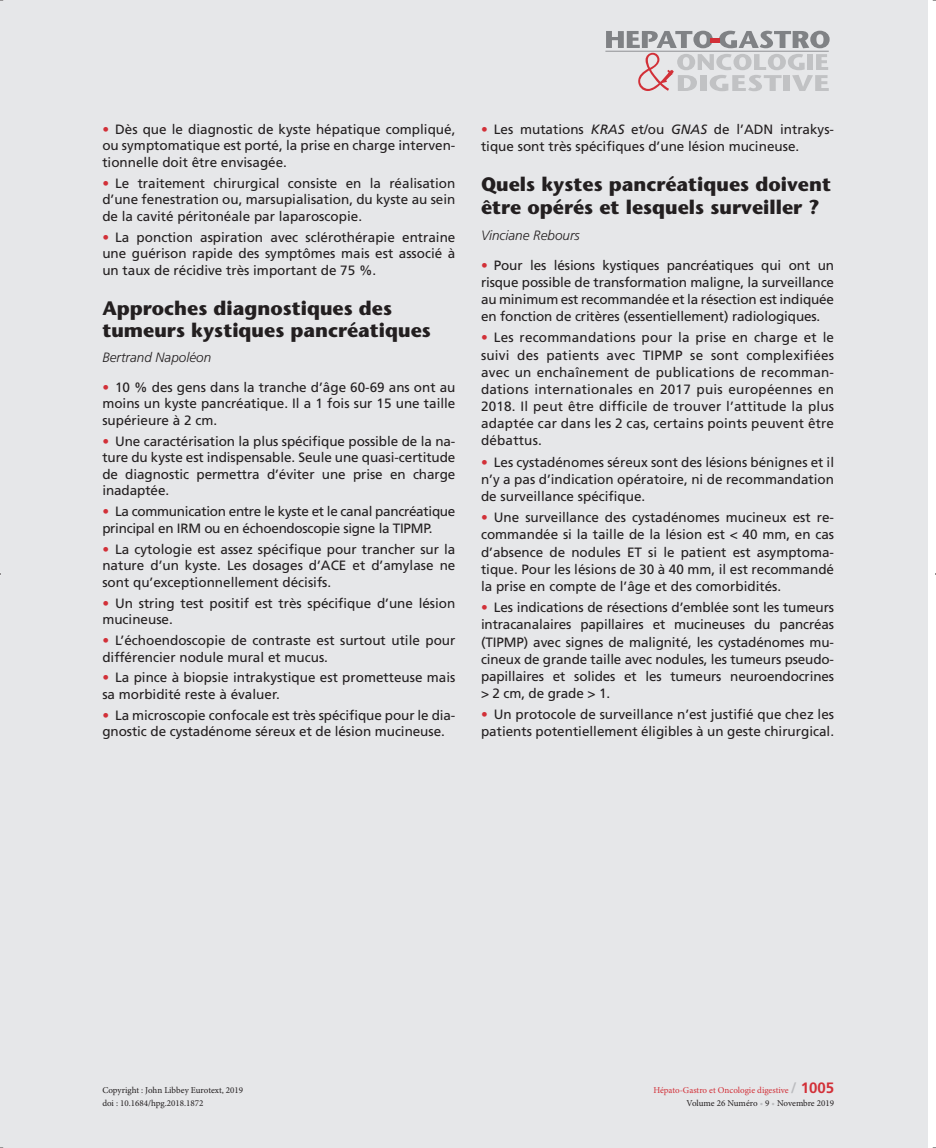
<style>
.page{position:relative;width:936px;height:1148px;background:#fff}
.page>*{position:absolute;margin:0;border:0;box-sizing:border-box;transform-origin:0 0}
.t1{font:700 19.5px/22.6px "Stone Sans";color:#231f20}
.t2{font:13.5px/17.1px "Frutiger";color:#231f20;text-align:justify}
.t3{font:13.5px/16.6px "Frutiger";letter-spacing:-.02em;color:#231f20}
.t4{font:italic 300 13.5px "Frutiger";color:#231f20}
.t5{font:9px "Minion Pro";color:#231f20}
.t6{font:9px "Minion Pro";color:#d23038}
.s1{color:#d23038}
.s2{font-style:italic}
.s3{font-family:"Frutiger";font-weight:700;font-size:15px;color:#bcbdc0}
.s4{font-family:"Frutiger";font-weight:700;font-size:15px}
.s5{color:#bcbdc0}
</style>
<div class="page">
<div style="left:0;top:0;width:927px;height:1148px;background:#e6e7e9"></div>
<hr style="left:605px;top:51px;width:223px;height:1px;background:#8f9194">
<svg style="left:606px;top:31px;width:223px;height:60px"></svg>
<div style="left:711px;top:38px;width:9px;height:5px;background:#d23038"></div>
<p class="t2" style="left:102px;top:122px;width:354px;line-height:16.6px"><span class="s1">•</span> Dès que le diagnostic de kyste hépatique compliqué, ou symptomatique est porté, la prise en charge interven&shy;tionnelle doit être envisagée.</p>
<p class="t2" style="left:102px;top:176px;width:354px;line-height:16.6px"><span class="s1">•</span> Le traitement chirurgical consiste en la réalisation d’une fenestration ou, marsupialisation, du kyste au sein de la cavité péritonéale par laparoscopie.</p>
<p class="t2" style="left:102px;top:230px;width:354px;line-height:16.6px"><span class="s1">•</span> La ponction aspiration avec sclérothérapie entraine une guérison rapide des symptômes mais est associé à un taux de récidive très important de 75 %.</p>
<h1 class="t1" style="left:102px;top:298px;width:330px">Approches diagnostiques des tumeurs kystiques pancréatiques</h1>
<p class="t4" style="left:102px;top:352px;width:110px">Bertrand Napoléon</p>
<p class="t2" style="left:102px;top:380px;width:354px;line-height:16.6px"><span class="s1">•</span> 10 % des gens dans la tranche d’âge 60-69 ans ont au moins un kyste pancréatique. Il a 1 fois sur 15 une taille supérieure à 2 cm.</p>
<p class="t2" style="left:102px;top:434px;width:354px;line-height:16.6px"><span class="s1">•</span> Une caractérisation la plus spécifique possible de la na&shy;ture du kyste est indispensable. Seule une quasi-certitude de diagnostic permettra d’éviter une prise en charge inadaptée.</p>
<p class="t3" style="left:102px;top:504px;width:354px"><span class="s1">•</span> La communication entre le kyste et le canal pancréatique principal en IRM ou en échoendoscopie signe la TIPMP.</p>
<p class="t2" style="left:102px;top:542px;width:354px;line-height:16.6px"><span class="s1">•</span> La cytologie est assez spécifique pour trancher sur la nature d’un kyste. Les dosages d’ACE et d’amylase ne sont qu’exceptionnellement décisifs.</p>
<p class="t2" style="left:102px;top:596px;width:354px;line-height:16.6px"><span class="s1">•</span> Un string test positif est très spécifique d’une lésion mucineuse.</p>
<p class="t2" style="left:102px;top:633px;width:354px;line-height:16.6px"><span class="s1">•</span> L’échoendoscopie de contraste est surtout utile pour différencier nodule mural et mucus.</p>
<p class="t2" style="left:102px;top:670px;width:354px;line-height:16.6px"><span class="s1">•</span> La pince à biopsie intrakystique est prometteuse mais sa morbidité reste à évaluer.</p>
<p class="t2" style="left:102px;top:708px;width:354px;line-height:16.6px"><span class="s1">•</span> La microscopie confocale est très spécifique pour le dia&shy;gnostic de cystadénome séreux et de lésion mucineuse.</p>
<p class="t2" style="left:481px;top:122px;width:354px"><span class="s1">•</span> Les mutations <span class="s2">KRAS</span> et/ou <span class="s2">GNAS</span> de l’ADN intrakys&shy;tique sont très spécifiques d’une lésion mucineuse.</p>
<h1 class="t1" style="left:481px;top:175px;width:351px;line-height:23.1px">Quels kystes pancréatiques doivent être opérés et lesquels surveiller ?</h1>
<p class="t4" style="left:481px;top:230px;width:100px">Vinciane Rebours</p>
<p class="t2" style="left:481px;top:258px;width:354px"><span class="s1">•</span> Pour les lésions kystiques pancréatiques qui ont un risque possible de transformation maligne, la surveillance au minimum est recommandée et la résection est indiquée en fonction de critères (essentiellement) radiologiques.</p>
<p class="t2" style="left:481px;top:330px;width:354px"><span class="s1">•</span> Les recommandations pour la prise en charge et le suivi des patients avec TIPMP se sont complexifiées avec un enchaînement de publications de recomman&shy;dations internationales en 2017 puis européennes en 2018. Il peut être difficile de trouver l’attitude la plus adaptée car dans les 2 cas, certains points peuvent être débattus.</p>
<p class="t2" style="left:481px;top:454px;width:354px"><span class="s1">•</span> Les cystadénomes séreux sont des lésions bénignes et il n’y a pas d’indication opératoire, ni de recommandation de surveillance spécifique.</p>
<p class="t2" style="left:481px;top:510px;width:354px"><span class="s1">•</span> Une surveillance des cystadénomes mucineux est re&shy;commandée si la taille de la lésion est &lt; 40 mm, en cas d’absence de nodules ET si le patient est asymptoma&shy;tique. Pour les lésions de 30 à 40 mm, il est recommandé la prise en compte de l’âge et des comorbidités.</p>
<p class="t2" style="left:481px;top:600px;width:354px"><span class="s1">•</span> Les indications de résections d’emblée sont les tumeurs intracanalaires papillaires et mucineuses du pancréas (TIPMP) avec signes de malignité, les cystadénomes mu&shy;cineux de grande taille avec nodules, les tumeurs pseudo&shy;papillaires et solides et les tumeurs neuroendocrines &gt; 2 cm, de grade &gt; 1.</p>
<p class="t2" style="left:481px;top:707px;width:354px"><span class="s1">•</span> Un protocole de surveillance n’est justifié que chez les patients potentiellement éligibles à un geste chirurgical.</p>
<p class="t5" style="left:102px;top:1086px;width:142px">Copyright : John Libbey Eurotext, 2019</p>
<p class="t6" style="left:653px;top:1086px;width:182px">Hépato-Gastro et Oncologie digestive <span class="s3">/</span> <span class="s4">1005</span></p>
<p class="t5" style="left:102px;top:1099px;width:102px">doi : 10.1684/hpg.2018.1872</p>
<p class="t5" style="left:686px;top:1099px;width:149px">Volume 26 Numéro <span class="s5">•</span> 9 <span class="s5">•</span> Novembre 2019</p>
</div>
